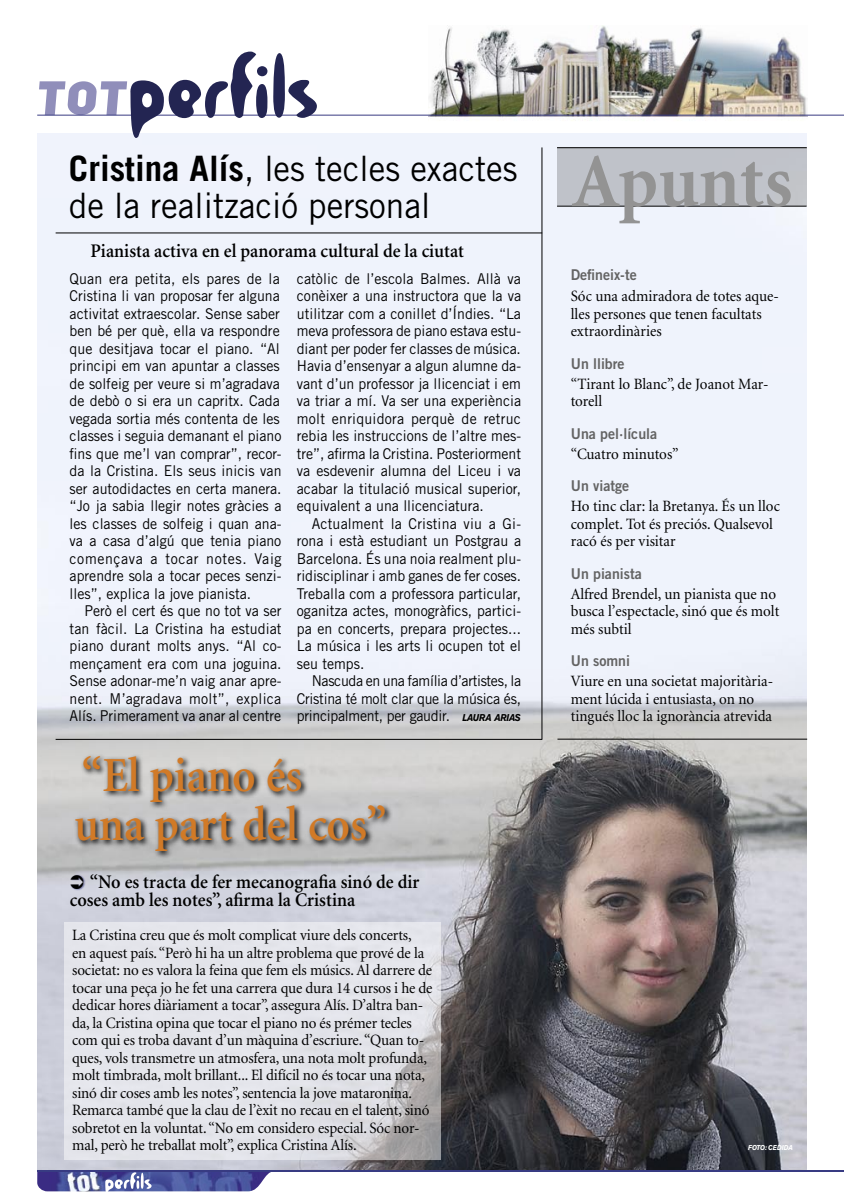
<style>
.page{position:relative;width:844px;height:1201px;background:#fff}
.page>*{position:absolute;margin:0;border:0;box-sizing:border-box;transform-origin:0 0}
.t1{font:700 76.65px "Minion";color:#939393;scale:.95 1}
.perfils_decla{font:600 49px/49px "Minion";color:#d17a27;scale:.93 1}
.Perfils_TITULAR{font:35px/36.8px "Trade Gothic";color:#000;scale:.95 1}
.Perfils_SUBTITOL{font:600 19.25px/18.4px "Minion";color:#000;scale:.95 1}
.Perfils_Apunts{font:15.75px/17.5px "Minion";letter-spacing:-.01em;color:#000;scale:.95 1}
.perfils_text{font:14.88px/17.5px "Trade Gothic";color:#000;text-align:justify;scale:.95 1}
.perfils_text_1er{font:14.88px/17.5px "Trade Gothic";color:#000;scale:.95 1}
.perfils_apunts_paraula{font:14.88px "Trade Gothic Bold Two";color:#636363;scale:.95 1}
.FIRMA_NOTÍCIA{font:italic 700 9.8px "Akzidenz Grotesk BE";letter-spacing:-.03em;color:#000;scale:.9 1}
.FIRMA_FOTO{font:italic 700 7px "Akzidenz Grotesk BE";letter-spacing:-.005em;color:#fff;scale:.9 1}
.s1{font-weight:700}
</style>
<div class="page">
<img style="left:37px;top:133px;width:769px;height:1037px">
<svg style="left:65px;top:922px;width:376px;height:237px;background:#dfe0e5"></svg>
<img style="left:37px;top:1171px;width:237px;height:20px">
<img style="left:428px;top:26px;width:379px;height:94px">
<hr style="left:37px;top:115px;width:806px;height:1px;background:#383b82">
<hr style="left:37px;top:1170px;width:806px;height:1px;background:#383b82">
<svg style="left:73px;top:753px;width:320px;height:106px;background:#adacac"></svg>
<div style="left:557px;top:147px;width:249px;height:59px;background:#bfc2c9"></div>
<hr style="left:557px;top:206px;width:249px;height:1px;background:#000">
<hr style="left:557px;top:147px;width:249px;height:1px;background:#000">
<hr style="left:557px;top:739px;width:250px;height:1px;background:#000">
<hr style="left:541px;top:147px;width:1px;height:592px;background:#000">
<hr style="left:56px;top:233px;width:486px;height:1px;background:#000">
<hr style="left:56px;top:739px;width:486px;height:1px;background:#000">
<svg style="left:39px;top:52px;width:278px;height:86px"></svg>
<svg style="left:105px;top:1172px;width:46px;height:20px"></svg>
<div style="left:71px;top:874px;width:15px;height:17px;background:#383b82;opacity:.6"></div>
<svg style="left:71px;top:874px;width:13px;height:14px"></svg>
<p class="Perfils_TITULAR" style="left:69px;top:150px;width:473px"><span class="s1">Cristina Alís</span>, les tecles exactes de la realització personal</p>
<p class="Perfils_SUBTITOL" style="left:90px;top:242px;width:395px">Pianista activa en el panorama cultural de la ciutat</p>
<p class="perfils_text_1er" style="left:70px;top:269px;width:224px">Quan era petita, els pares de la Cristina li van proposar fer alguna activitat extraescolar. Sense saber ben bé per què, ella va respondre que desitjava tocar el piano. “Al principi em van apuntar a classes de solfeig per veure si m’agradava de debò o si era un capritx. Cada vegada sortia més contenta de les classes i seguia demanant el piano fins que me’l van comprar”, recor&shy;da la Cristina. Els seus inicis van ser autodidactes en certa manera. “Jo ja sabia llegir notes gràcies a les classes de solfeig i quan ana&shy;va a casa d’algú que tenia piano començava a tocar notes. Vaig aprendre sola a tocar peces senzi&shy;lles”, explica la jove pianista.</p>
<p class="perfils_text" style="left:70px;top:602px;width:224px;text-indent:15px">Però el cert és que no tot va ser tan fàcil. La Cristina ha estudiat piano durant molts anys. “Al co&shy;mençament era com una joguina.<br>Sense adonar-me’n vaig anar apre&shy;nent. M’agradava molt”, explica Alís. Primerament va anar al centre</p>
<p class="perfils_text" style="left:297px;top:269px;width:237px">catòlic de l’escola Balmes. Allà va conèixer a una instructora que la va utilitzar com a conillet d’Índies. “La meva professora de piano estava estu&shy;diant per poder fer classes de música.<br>Havia d’ensenyar a algun alumne da&shy;vant d’un professor ja llicenciat i em va triar a mí. Va ser una experiència molt enriquidora perquè de retruc rebia les instruccions de l’altre mes&shy;tre”, afirma la Cristina. Posteriorment va esdevenir alumna del Liceu i va acabar la titulació musical superior, equivalent a una llicenciatura.</p>
<p class="perfils_text" style="left:297px;top:514px;width:237px;text-indent:15px">Actualment la Cristina viu a Gi&shy;rona i està estudiant un Postgrau a Barcelona. És una noia realment plu&shy;ridisciplinar i amb ganes de fer coses.<br>Treballa com a professora particular, oganitza actes, monogràfics, partici&shy;pa en concerts, prepara projectes...<br>La música i les arts li ocupen tot el seu temps.</p>
<p class="perfils_text" style="left:297px;top:672px;width:237px;text-indent:15px">Nascuda en una família d’artistes, la Cristina té molt clar que la música és, principalment, per gaudir.</p>
<p class="FIRMA_NOTÍCIA" style="left:462px;top:712px;width:66px">LAURA ARIAS</p>
<p class="perfils_decla" style="left:74px;top:752px;width:338px">“El piano és<br>una part del cos”</p>
<p class="Perfils_SUBTITOL" style="left:70px;top:872px;width:369px;text-indent:20px">“No es tracta de fer mecanografia sinó de dir coses amb les notes”, afirma la Cristina</p>
<p class="Perfils_Apunts" style="left:72px;top:927px;width:381px">La Cristina creu que és molt complicat viure dels concerts,<br>en aquest país. “Però hi ha un altre problema que prové de la societat: no es valora la feina que fem els músics. Al darrere de tocar una peça jo he fet una carrera que dura 14 cursos i he de dedicar hores diàriament a tocar”, assegura Alís. D’altra ban&shy;da, la Cristina opina que tocar el piano no és prémer tecles com qui es troba davant d’un màquina d’escriure. “Quan to&shy;ques, vols transmetre un atmosfera, una nota molt profunda, molt timbrada, molt brillant... El difícil no és tocar una nota, sinó dir coses amb les notes”, sentencia la jove mataronina.<br>Remarca també que la clau de l’èxit no recau en el talent, sinó sobretot en la voluntat. “No em considero especial. Sóc nor&shy;mal, però he treballat molt”, explica Cristina Alís.</p>
<p class="t1" style="left:571px;top:142px;width:233px">Apunts</p>
<p class="perfils_apunts_paraula" style="left:570px;top:265px;width:71px">Defineix-te</p>
<p class="Perfils_Apunts" style="left:570px;top:288px;width:220px">Sóc una admiradora de totes aque&shy;lles persones que tenen facultats extraordinàries</p>
<p class="perfils_apunts_paraula" style="left:570px;top:354px;width:58px">Un llibre</p>
<p class="Perfils_Apunts" style="left:570px;top:375px;width:209px">“Tirant lo Blanc”, de Joanot Mar&shy;torell</p>
<p class="perfils_apunts_paraula" style="left:570px;top:424px;width:92px">Una pel·lícula</p>
<p class="Perfils_Apunts" style="left:570px;top:445px;width:115px">“Cuatro minutos”</p>
<p class="perfils_apunts_paraula" style="left:570px;top:476px;width:63px">Un viatge</p>
<p class="Perfils_Apunts" style="left:570px;top:498px;width:221px">Ho tinc clar: la Bretanya. És un lloc complet. Tot és preciós. Qualsevol racó és per visitar</p>
<p class="perfils_apunts_paraula" style="left:570px;top:564px;width:76px">Un pianista</p>
<p class="Perfils_Apunts" style="left:570px;top:585px;width:221px">Alfred Brendel, un pianista que no busca l’espectacle, sinó que és molt més subtil</p>
<p class="perfils_apunts_paraula" style="left:570px;top:651px;width:64px">Un somni</p>
<p class="Perfils_Apunts" style="left:570px;top:673px;width:214px">Viure en una societat majoritària&shy;ment lúcida i entusiasta, on no tingués lloc la ignorància atrevida</p>
<p class="FIRMA_FOTO" style="left:748px;top:1143px;width:51px">FOTO: CEDIDA</p>
</div>
